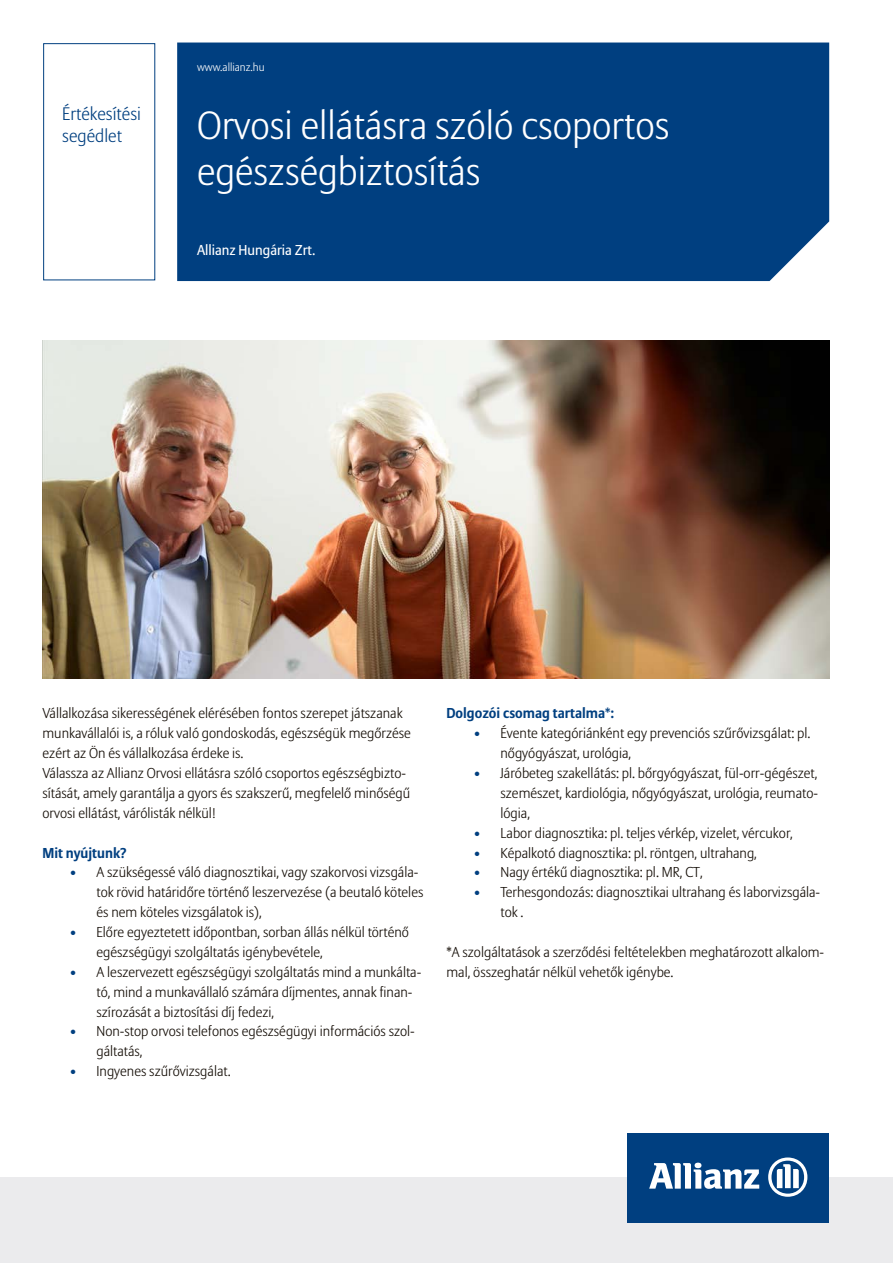
<style>
.page{position:relative;width:893px;height:1263px;background:#fff}
.page>*{position:absolute;margin:0;border:0;box-sizing:border-box;transform-origin:0 0}
.t1{font:300 39px/46.8px "Allianz Sans";color:#fff}
.t2{font:300 18px/21.6px "Allianz Sans";color:#003f80}
.t3{font:300 14.25px/20px "Allianz Sans";color:#120b04}
.t4{font:700 14.25px "Allianz Sans";color:#003f80}
.t5{font:14.25px "Allianz Sans";color:#fff}
.t6{font:300 11.25px "Allianz Sans";color:#fff}
.s1{color:#003f80}
</style>
<div class="page">
<div style="left:177px;top:43px;width:652px;height:238px;background:#003f80"></div>
<div style="left:0;top:1178px;width:893px;height:85px;background:#ebebed"></div>
<div style="left:627px;top:1133px;width:202px;height:90px;background:#003f80"></div>
<svg style="left:649px;top:1163px;width:110px;height:26px"></svg>
<svg style="left:768px;top:1157px;width:39px;height:40px"></svg>
<div style="left:43px;top:43px;width:112px;height:237px;border:1px solid #003f80"></div>
<img style="left:43px;top:341px;width:786px;height:338px">
<p class="t2" style="left:62px;top:104px;width:80px">Értékesítési segédlet</p>
<p class="t6" style="left:197px;top:60px;width:69px">www.allianz.hu</p>
<h1 class="t1" style="left:197px;top:103px;width:474px">Orvosi ellátásra szóló csoportos egészségbiztosítás</h1>
<p class="t5" style="left:197px;top:241px;width:120px">Allianz Hungária Zrt.</p>
<p class="t3" style="left:43px;top:704px;width:370px">Vállalkozása sikerességének elérésében fontos szerepet játszanak munkavállalói is, a róluk való gondoskodás, egészségük megőrzése ezért az Ön és vállalkozása érdeke is.<br>Válassza az Allianz Orvosi ellátásra szóló csoportos egészségbizto&shy;sítását, amely garantálja a gyors és szakszerű, megfelelő minőségű orvosi ellátást, várólisták nélkül!</p>
<p class="t4" style="left:43px;top:843px;width:86px">Mit nyújtunk?</p>
<p class="t3" style="left:97px;top:863px;width:328px;text-indent:-27px"><span class="s1">•</span> A szükségessé váló diagnosztikai, vagy szakorvosi vizsgála&shy;tok rövid határidőre történő leszervezése (a beutaló köteles és nem köteles vizsgálatok is),</p>
<p class="t3" style="left:97px;top:923px;width:314px;text-indent:-27px"><span class="s1">•</span> Előre egyeztetett időpontban, sorban állás nélkül történő egészségügyi szolgáltatás igénybevétele,</p>
<p class="t3" style="left:97px;top:962px;width:326px;text-indent:-27px"><span class="s1">•</span> A leszervezett egészségügyi szolgáltatás mind a munkálta&shy;tó, mind a munkavállaló számára díjmentes, annak finan&shy;szírozását a biztosítási díj fedezi,</p>
<p class="t3" style="left:97px;top:1022px;width:320px;text-indent:-27px"><span class="s1">•</span> Non-stop orvosi telefonos egészségügyi információs szol&shy;gáltatás,</p>
<p class="t3" style="left:70px;top:1062px;width:163px"><span class="s1">•</span> Ingyenes szűrővizsgálat.</p>
<p class="t4" style="left:446px;top:704px;width:169px">Dolgozói csomag tartalma*:</p>
<p class="t3" style="left:500px;top:724px;width:311px;text-indent:-27px"><span class="s1">•</span> Évente kategóriánként egy prevenciós szűrővizsgálat: pl. nőgyógyászat, urológia,</p>
<p class="t3" style="left:500px;top:764px;width:319px;text-align:justify;text-indent:-27px"><span class="s1">•</span> Járóbeteg szakellátás: pl. bőrgyógyászat, fül-orr-gégészet, szemészet, kardiológia, nőgyógyászat, urológia, reumato&shy;lógia,</p>
<p class="t3" style="left:473px;top:823px;width:321px"><span class="s1">•</span> Labor diagnosztika: pl. teljes vérkép, vizelet, vércukor,</p>
<p class="t3" style="left:473px;top:843px;width:285px"><span class="s1">•</span> Képalkotó diagnosztika: pl. röntgen, ultrahang,</p>
<p class="t3" style="left:473px;top:863px;width:231px"><span class="s1">•</span> Nagy értékű diagnosztika: pl. MR, CT,</p>
<p class="t3" style="left:500px;top:883px;width:321px;text-indent:-27px"><span class="s1">•</span> Terhesgondozás: diagnosztikai ultrahang és laborvizsgála&shy;tok .</p>
<p class="t3" style="left:446px;top:943px;width:379px">*A szolgáltatások a szerződési feltételekben meghatározott alkalom&shy;mal, összeghatár nélkül vehetők igénybe.</p>
</div>
